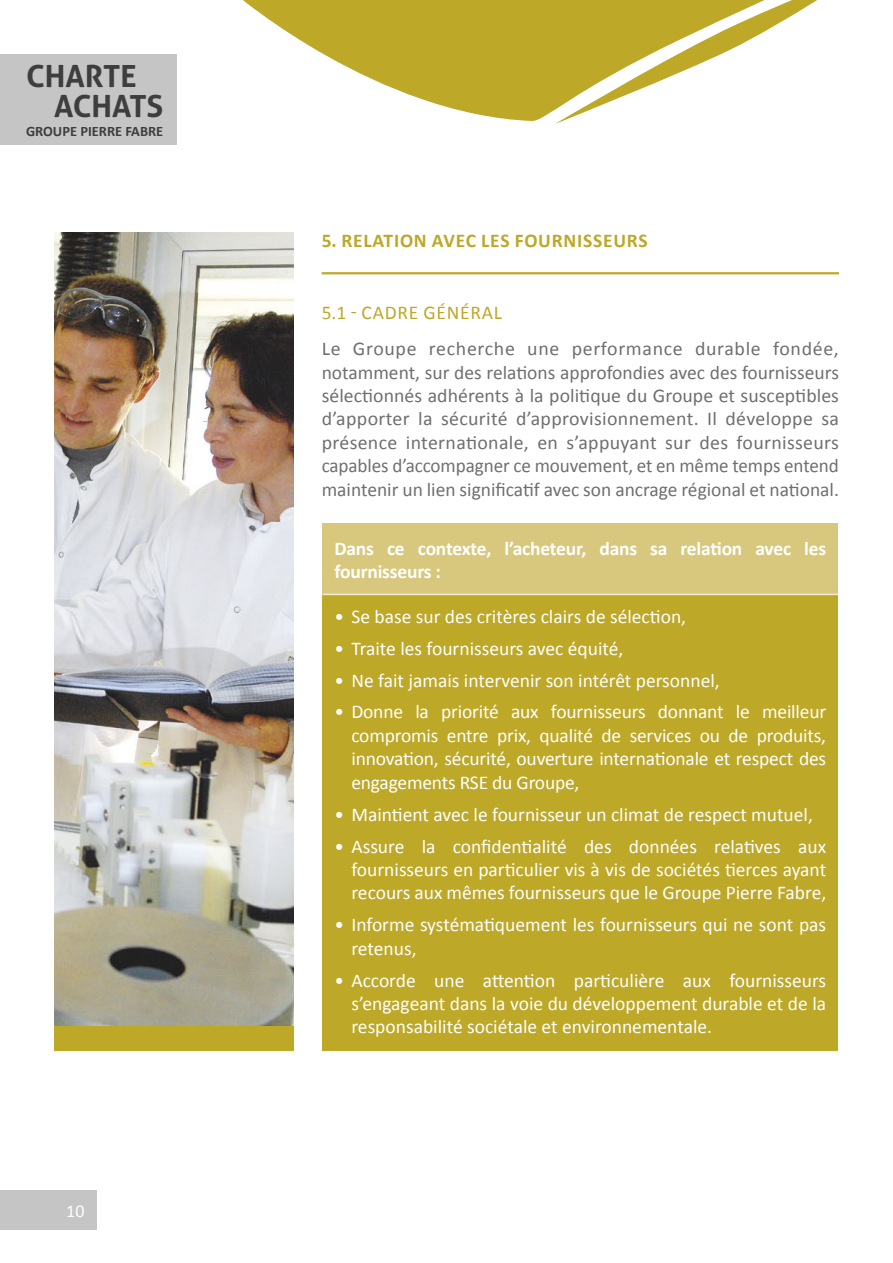
<style>
.page{position:relative;width:893px;height:1263px;background:#fff}
.page>*{position:absolute;margin:0;border:0;box-sizing:border-box;transform-origin:0 0}
.t1{font:700 30.6px "Aller";color:#3f3e3e}
.t2{font:19.5px/23.4px "Calibri";color:#fff;text-align:justify}
.t3{font:19.5px/23.4px "Calibri";color:#6f6f6e;text-align:justify}
.t4{font:700 19.5px/23.4px "Calibri";letter-spacing:-.01em;color:#fff}
.t5{font:700 19.5px "Calibri";letter-spacing:.04em;color:#bda827}
.t6{font:19.5px "Calibri";letter-spacing:.04em;color:#bda827}
.t7{font:18px "Calibri";color:#fff}
.t8{font:700 14.4px "Calibri";color:#3f3e3e}
</style>
<div class="page">
<svg style="left:243px;top:0;width:574px;height:121px;fill:#bda827"></svg>
<div style="left:0;top:54px;width:176px;height:91px;background:#c5c5c5"></div>
<div style="left:0;top:1191px;width:97px;height:39px;background:#c5c5c5"></div>
<hr style="left:322px;top:272px;width:517px;height:2px;background:#bda827">
<img style="left:54px;top:232px;width:239px;height:794px">
<div style="left:54px;top:1026px;width:239px;height:24px;background:#bda827"></div>
<div style="left:322px;top:561px;width:516px;height:489px;background:#bda827"></div>
<div style="left:322px;top:523px;width:516px;height:71px;background:#d7c87d"></div>
<hr style="left:322px;top:594px;width:516px;height:1px;background:#f2ecd5">
<h1 class="t1" style="left:26px;top:58px;width:112px">CHARTE</h1>
<p class="t8" style="left:26px;top:122px;width:139px">GROUPE PIERRE FABRE</p>
<h1 class="t1" style="left:54px;top:87px;width:111px">ACHATS</h1>
<p class="t7" style="left:66px;top:1200px;width:20px">10</p>
<p class="t5" style="left:322px;top:228px;width:327px">5. RELATION AVEC LES FOURNISSEURS</p>
<p class="t6" style="left:322px;top:300px;width:182px">5.1 - CADRE GÉNÉRAL</p>
<p class="t3" style="left:322px;top:337px;width:519px">Le Groupe recherche une performance durable fondée, notamment, sur des relations approfondies avec des fournisseurs sélectionnés adhérents à la politique du Groupe et susceptibles d’apporter la sécurité d’approvisionnement. Il développe sa présence internationale, en s’appuyant sur des fournisseurs capables d’accompagner ce mouvement, et en même temps entend maintenir un lien significatif avec son ancrage régional et national.</p>
<p class="t4" style="left:334px;top:536px;width:493px">Dans ce contexte, l’acheteur, dans sa relation avec les fournisseurs :</p>
<p class="t2" style="left:334px;top:605px;width:353px">• Se base sur des critères clairs de sélection,</p>
<p class="t2" style="left:334px;top:636px;width:291px">• Traite les fournisseurs avec équité,</p>
<p class="t2" style="left:334px;top:668px;width:387px">• Ne fait jamais intervenir son intérêt personnel,</p>
<p class="t2" style="left:351px;top:700px;width:476px;text-indent:-17px">• Donne la priorité aux fournisseurs donnant le meilleur compromis entre prix, qualité de services ou de produits, innovation, sécurité, ouverture internationale et respect des engagements RSE du Groupe,</p>
<p class="t2" style="left:334px;top:802px;width:480px">• Maintient avec le fournisseur un climat de respect mutuel,</p>
<p class="t2" style="left:351px;top:834px;width:476px;text-indent:-17px">• Assure la confidentialité des données relatives aux fournisseurs en particulier vis à vis de sociétés tierces ayant recours aux mêmes fournisseurs que le Groupe Pierre Fabre,</p>
<p class="t2" style="left:351px;top:913px;width:476px;text-indent:-17px">• Informe systématiquement les fournisseurs qui ne sont pas retenus,</p>
<p class="t2" style="left:351px;top:968px;width:476px;text-indent:-17px">• Accorde une attention particulière aux fournisseurs s’engageant dans la voie du développement durable et de la responsabilité sociétale et environnementale.</p>
</div>
